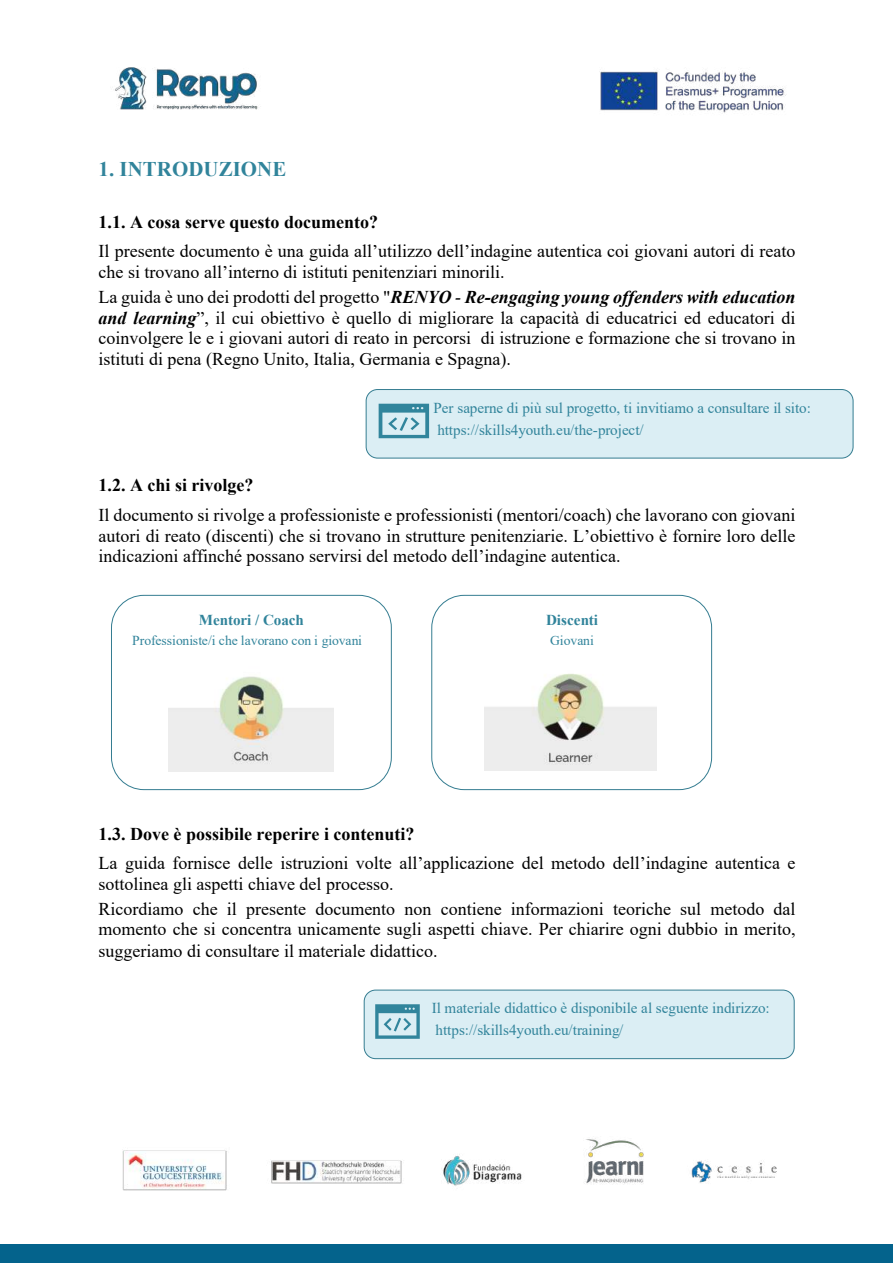
<style>
.page{position:relative;width:893px;height:1263px;background:#fff}
.page>*{position:absolute;margin:0;border:0;box-sizing:border-box;transform-origin:0 0}
.t1{font:700 20.85px "Times New Roman";letter-spacing:.005em;color:#31849b}
.t2{font:18px/20.9px "Times New Roman";color:#000;text-align:justify}
.t3{font:700 18px "Times New Roman";color:#000}
.t4{font:15.15px/21.9px "Times New Roman";color:#31849b}
.t5{font:700 15.15px "Times New Roman";color:#31849b}
.t6{font:13.65px "Times New Roman";color:#31849b}
.s1{font-weight:700;font-style:italic}
.s2{font-style:italic}
</style>
<div class="page">
<img style="left:122px;top:1150px;width:655px;height:41px">
<div style="left:0;top:1244px;width:893px;height:19px;background:#04638c"></div>
<div style="left:573px;top:1148px;width:92px;height:46px;background:#fff"></div>
<img style="left:585px;top:1138px;width:59px;height:46px">
<img style="left:600px;top:71px;width:186px;height:42px">
<img style="left:115px;top:67px;width:143px;height:43px">
<div style="left:366px;top:389px;width:487px;height:69px;background:#dbeef4;border-radius:11px"></div>
<div style="left:366px;top:389px;width:487px;height:69px;border:1px solid #357d91;border-radius:11px"></div>
<img style="left:378px;top:403px;width:52px;height:36px">
<svg style="left:379px;top:404px;width:50px;height:34px"></svg>
<div style="left:111px;top:595px;width:281px;height:195px;border:1px solid #357d91;border-radius:32px"></div>
<img style="left:169px;top:673px;width:165px;height:98px">
<div style="left:431px;top:595px;width:281px;height:195px;border:1px solid #357d91;border-radius:32px"></div>
<img style="left:484px;top:673px;width:173px;height:98px">
<div style="left:364px;top:990px;width:430px;height:69px;background:#dbeef4;border-radius:11px"></div>
<div style="left:364px;top:990px;width:431px;height:69px;border:1px solid #357d91;border-radius:11px"></div>
<svg style="left:375px;top:1004px;width:45px;height:35px"></svg>
<p class="t1" style="left:99px;top:158px;width:189px">1. INTRODUZIONE</p>
<p class="t3" style="left:99px;top:211px;width:281px">1.1. A cosa serve questo documento?</p>
<p class="t2" style="left:99px;top:241px;width:698px">Il presente documento è una guida all’utilizzo dell’indagine autentica coi giovani autori di reato che si trovano all’interno di istituti penitenziari minorili.</p>
<p class="t2" style="left:99px;top:286px;width:698px">La guida è uno dei prodotti del progetto "<span class="s1">RENYO</span> <span class="s2">-</span> <span class="s1">Re-engaging young offenders with education and learning</span>”, il cui obiettivo è quello di migliorare la capacità di educatrici ed educatori di coinvolgere le e i giovani autori di reato in percorsi di istruzione e formazione che si trovano in istituti di pena (Regno Unito, Italia, Germania e Spagna).</p>
<p class="t4" style="left:433px;top:396px;width:379px">Per saperne di più sul progetto, ti invitiamo a consultare il sito: https://skills4youth.eu/the-project/</p>
<p class="t3" style="left:99px;top:475px;width:156px">1.2. A chi si rivolge?</p>
<p class="t2" style="left:99px;top:504px;width:698px">Il documento si rivolge a professioniste e professionisti (mentori/coach) che lavorano con giovani autori di reato (discenti) che si trovano in strutture penitenziarie. L’obiettivo è fornire loro delle indicazioni affinché possano servirsi del metodo dell’indagine autentica.</p>
<p class="t5" style="left:199px;top:611px;width:107px">Mentori / Coach</p>
<p class="t6" style="left:132px;top:633px;width:231px">Professioniste/i che lavorano con i giovani</p>
<p class="t5" style="left:546px;top:611px;width:53px">Discenti</p>
<p class="t6" style="left:550px;top:633px;width:45px">Giovani</p>
<p class="t3" style="left:99px;top:823px;width:317px">1.3. Dove è possibile reperire i contenuti?</p>
<p class="t2" style="left:99px;top:852px;width:698px;line-height:21.3px">La guida fornisce delle istruzioni volte all’applicazione del metodo dell’indagine autentica e sottolinea gli aspetti chiave del processo.</p>
<p class="t2" style="left:99px;top:898px;width:698px">Ricordiamo che il presente documento non contiene informazioni teoriche sul metodo dal momento che si concentra unicamente sugli aspetti chiave. Per chiarire ogni dubbio in merito, suggeriamo di consultare il materiale didattico.</p>
<p class="t4" style="left:432px;top:997px;width:339px">Il materiale didattico è disponibile al seguente indirizzo: https://skills4youth.eu/training/</p>
</div>
